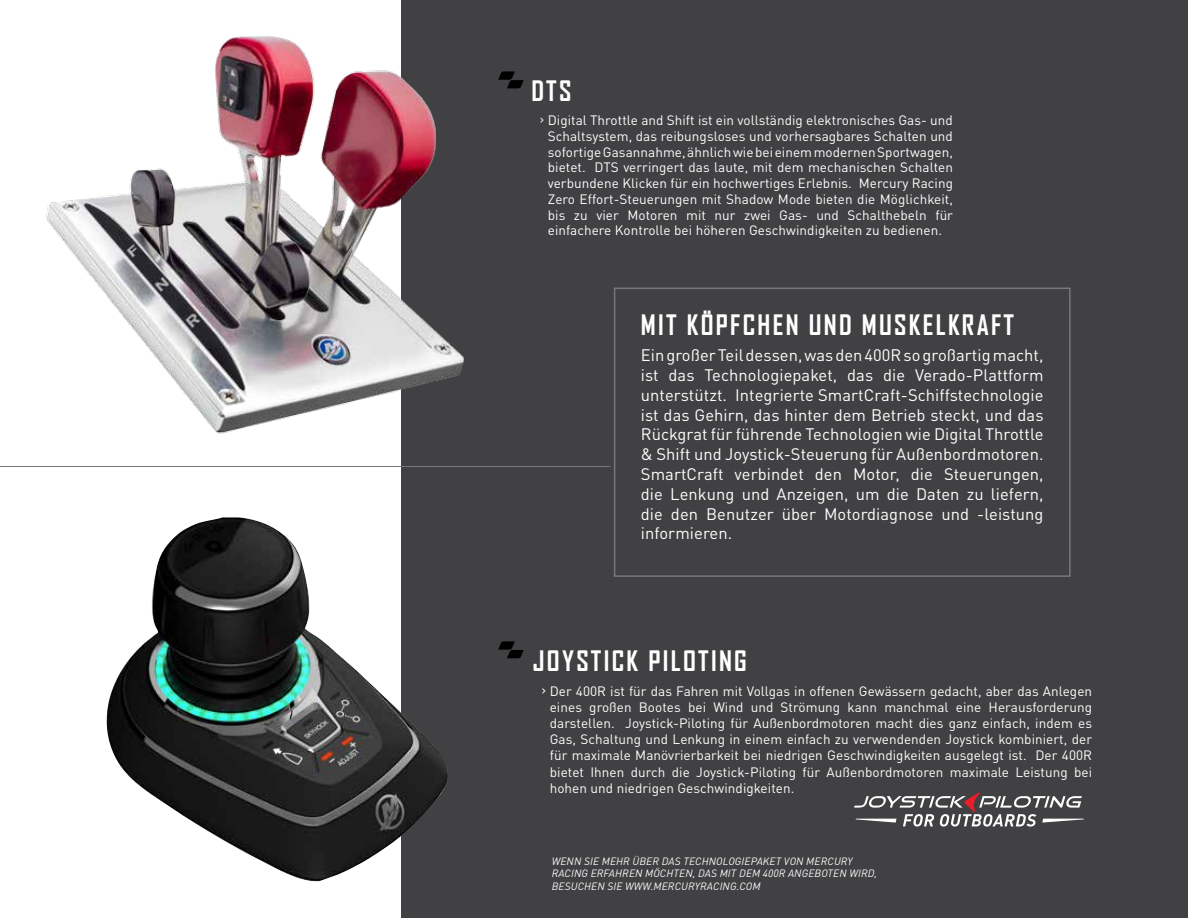
<style>
.page{position:relative;width:1188px;height:918px;background:#fff}
.page>*{position:absolute;margin:0;border:0;box-sizing:border-box;transform-origin:0 0}
.t1{font:700 27px "Agency FB";letter-spacing:.085em;color:#fff}
.t2{font:16.5px/19.8px "DINOT";letter-spacing:.005em;color:#fff;text-align:justify}
.t3{font:13.5px/15.8px "DINOT";letter-spacing:.005em;color:#fff;text-align:justify}
.t4{font:italic 10.5px/12.6px "DINOT";letter-spacing:.015em;color:#fff}
.s1{font-size:14.25px}
</style>
<div class="page">
<div style="left:401px;top:0;width:787px;height:918px;background:#414042"></div>
<img style="left:46px;top:36px;width:418px;height:398px">
<svg style="left:498px;top:641px;width:26px;height:17px"></svg>
<img style="left:106px;top:517px;width:342px;height:364px">
<svg style="left:498px;top:71px;width:26px;height:17px"></svg>
<svg style="left:854px;top:792px;width:230px;height:35px"></svg>
<hr style="left:0;top:466px;width:401px;height:1px;background:#77787b">
<hr style="left:401px;top:466px;width:210px;height:1px;background:#77787b">
<div style="left:614px;top:288px;width:457px;height:289px;border:1px solid #77787b"></div>
<h1 class="t1" style="left:531px;top:74px;width:42px">DTS</h1>
<p class="t3" style="left:540px;top:112px;width:415px;text-align:center">› Digital Throttle and Shift ist ein vollständig elektronisches Gas- und Schaltsystem, das reibungsloses und vorhersagbares Schalten und sofortige Gasannahme, ähnlich wie bei einem modernen Sportwagen, bietet. DTS verringert das laute, mit dem mechanischen Schalten verbundene Klicken für ein hochwertiges Erlebnis. Mercury Racing Zero Effort-Steuerungen mit Shadow Mode bieten die Möglichkeit, bis zu vier Motoren mit nur zwei Gas- und Schalthebeln für einfachere Kontrolle bei höheren Geschwindigkeiten zu bedienen.</p>
<h1 class="t1" style="left:641px;top:308px;width:375px">MIT KÖPFCHEN UND MUSKELKRAFT</h1>
<p class="t2" style="left:641px;top:345px;width:404px">Ein großer Teil dessen, was den 400R so großartig macht, ist das Technologiepaket, das die Verado-Plattform unterstützt. Integrierte SmartCraft-Schiffstechnologie ist das Gehirn, das hinter dem Betrieb steckt, und das Rückgrat für führende Technologien wie Digital Throttle &amp; Shift und Joystick-Steuerung für Außenbordmotoren.<br>SmartCraft verbindet den Motor, die Steuerungen, die Lenkung und Anzeigen, um die Daten zu liefern, die den Benutzer über Motordiagnose und -leistung informieren.</p>
<h1 class="t1" style="left:533px;top:644px;width:216px">JOYSTICK PILOTING</h1>
<p class="t3" style="left:550px;top:682px;width:544px;line-height:16.2px;text-indent:-8px"><span class="s1">›</span> Der 400R ist für das Fahren mit Vollgas in offenen Gewässern gedacht, aber das Anlegen eines großen Bootes bei Wind und Strömung kann manchmal eine Herausforderung darstellen. Joystick-Piloting für Außenbordmotoren macht dies ganz einfach, indem es Gas, Schaltung und Lenkung in einem einfach zu verwendenden Joystick kombiniert, der für maximale Manövrierbarkeit bei niedrigen Geschwindigkeiten ausgelegt ist. Der 400R bietet Ihnen durch die Joystick-Piloting für Außenbordmotoren maximale Leistung bei hohen und niedrigen Geschwindigkeiten.</p>
<p class="t4" style="left:552px;top:855px;width:327px">WENN SIE MEHR ÜBER DAS TECHNOLOGIEPAKET VON MERCURY<br>RACING ERFAHREN MÖCHTEN, DAS MIT DEM 400R ANGEBOTEN WIRD,<br>BESUCHEN SIE WWW.MERCURYRACING.COM</p>
</div>
